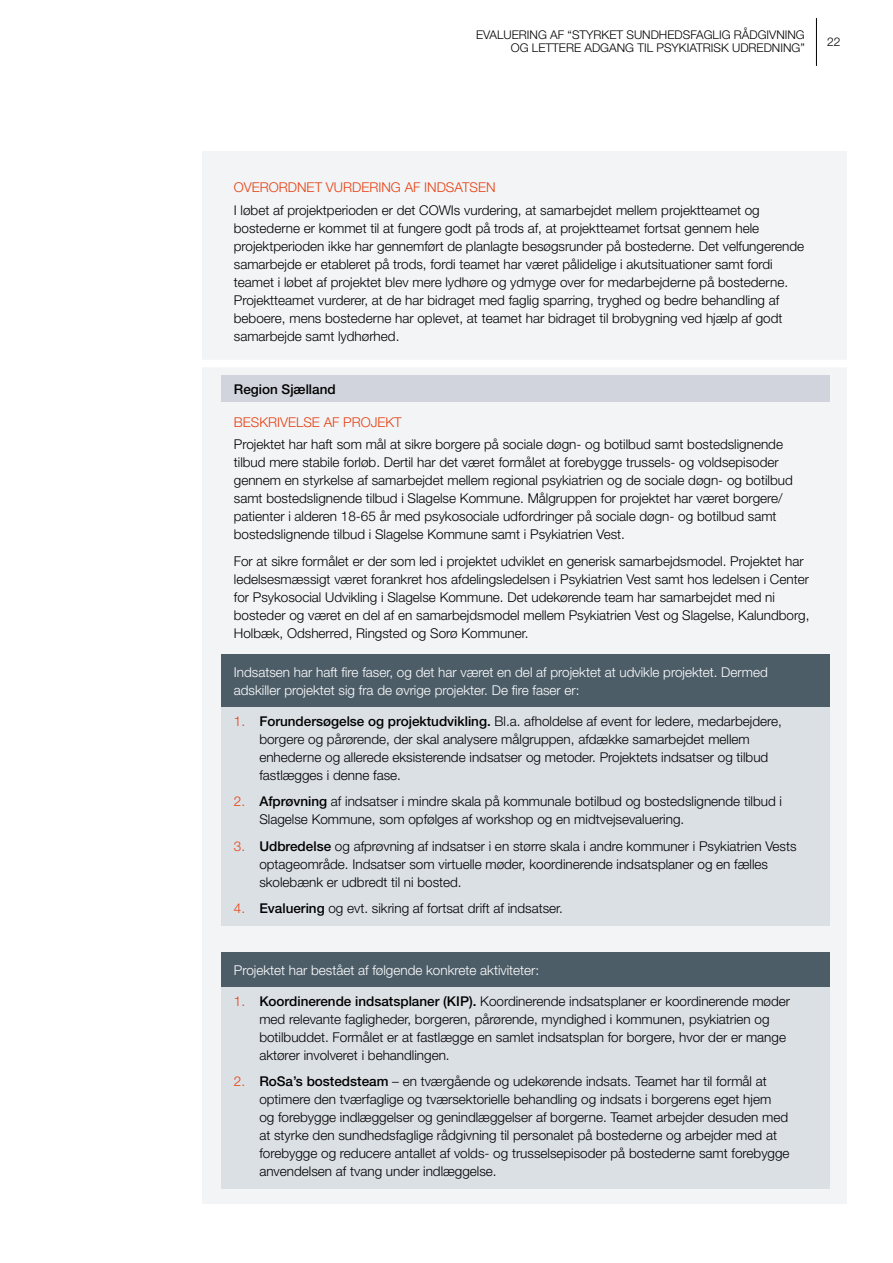
<style>
.page{position:relative;width:893px;height:1263px;background:#fff}
.page>*{position:absolute;margin:0;border:0;box-sizing:border-box;transform-origin:0 0}
.t1{font:300 13.5px/18px "Helvetica Neue LT Std";color:#000}
.t2{font:300 13.5px/18px "Helvetica Neue LT Std";color:#fff}
.t3{font:300 13.5px "Helvetica Neue LT Std";color:#e74011}
.t4{font:500 13.5px "Helvetica Neue LT Std";color:#000}
.t5{font:300 12px/13.5px "Helvetica Neue LT Std";color:#000;text-align:right}
.s1{color:#e74011}
.s2{font-weight:500}
</style>
<div class="page">
<hr style="left:816px;top:18px;width:1px;height:48px;background:#000">
<div style="left:202px;top:151px;width:644px;height:1052px;background:#f2f4f6"></div>
<div style="left:221px;top:376px;width:608px;height:26px;background:#d1d4dc"></div>
<div style="left:221px;top:655px;width:608px;height:61px;background:#4d5d68"></div>
<div style="left:221px;top:708px;width:608px;height:84px;background:#dbe0e5"></div>
<div style="left:221px;top:788px;width:608px;height:49px;background:#dbe0e5"></div>
<div style="left:221px;top:833px;width:608px;height:66px;background:#dbe0e5"></div>
<div style="left:221px;top:895px;width:608px;height:31px;background:#dbe0e5"></div>
<div style="left:221px;top:952px;width:608px;height:44px;background:#4d5d68"></div>
<div style="left:221px;top:987px;width:608px;height:85px;background:#dbe0e5"></div>
<div style="left:221px;top:1068px;width:608px;height:120px;background:#dbe0e5"></div>
<div style="left:162px;top:360px;width:727px;height:7px;background:#fff"></div>
<p class="t5" style="left:476px;top:28px;width:330px">EVALUERING AF “STYRKET SUNDHEDSFAGLIG RÅDGIVNING<br>OG LETTERE ADGANG TIL PSYKIATRISK UDREDNING”</p>
<p class="t5" style="left:827px;top:35px;width:15px">22</p>
<p class="t3" style="left:234px;top:179px;width:263px">OVERORDNET VURDERING AF INDSATSEN</p>
<p class="t1" style="left:234px;top:201px;width:572px">I løbet af projektperioden er det COWIs vurdering, at samarbejdet mellem projektteamet og bostederne er kommet til at fungere godt på trods af, at projektteamet fortsat gennem hele projektperioden ikke har gennemført de planlagte besøgsrunder på bostederne. Det velfungerende samarbejde er etableret på trods, fordi teamet har været pålidelige i akutsituationer samt fordi teamet i løbet af projektet blev mere lydhøre og ydmyge over for medarbejderne på bostederne.<br>Projektteamet vurderer, at de har bidraget med faglig sparring, tryghed og bedre behandling af beboere, mens bostederne har oplevet, at teamet har bidraget til brobygning ved hjælp af godt samarbejde samt lydhørhed.</p>
<p class="t4" style="left:234px;top:381px;width:103px">Region Sjælland</p>
<p class="t3" style="left:234px;top:414px;width:169px">BESKRIVELSE AF PROJEKT</p>
<p class="t1" style="left:234px;top:435px;width:560px">Projektet har haft som mål at sikre borgere på sociale døgn- og botilbud samt bostedslignende tilbud mere stabile forløb. Dertil har det været formålet at forebygge trussels- og voldsepisoder gennem en styrkelse af samarbejdet mellem regional psykiatrien og de sociale døgn- og botilbud samt bostedslignende tilbud i Slagelse Kommune. Målgruppen for projektet har været borgere/ patienter i alderen 18-65 år med psykosociale udfordringer på sociale døgn- og botilbud samt bostedslignende tilbud i Slagelse Kommune samt i Psykiatrien Vest.</p>
<p class="t1" style="left:234px;top:552px;width:577px">For at sikre formålet er der som led i projektet udviklet en generisk samarbejdsmodel. Projektet har ledelsesmæssigt været forankret hos afdelingsledelsen i Psykiatrien Vest samt hos ledelsen i Center for Psykosocial Udvikling i Slagelse Kommune. Det udekørende team har samarbejdet med ni bosteder og været en del af en samarbejdsmodel mellem Psykiatrien Vest og Slagelse, Kalundborg, Holbæk, Odsherred, Ringsted og Sorø Kommuner.</p>
<p class="t2" style="left:234px;top:663px;width:535px">Indsatsen har haft fire faser, og det har været en del af projektet at udvikle projektet. Dermed adskiller projektet sig fra de øvrige projekter. De fire faser er:</p>
<p class="t1" style="left:259px;top:712px;width:524px;text-indent:-26px"><span class="s1">1.</span> <span class="s2">Forundersøgelse og projektudvikling.</span> Bl.a. afholdelse af event for ledere, medarbejdere, borgere og pårørende, der skal analysere målgruppen, afdække samarbejdet mellem enhederne og allerede eksisterende indsatser og metoder. Projektets indsatser og tilbud fastlægges i denne fase.</p>
<p class="t1" style="left:259px;top:792px;width:524px;text-indent:-26px"><span class="s1">2.</span> <span class="s2">Afprøvning</span> af indsatser i mindre skala på kommunale botilbud og bostedslignende tilbud i<br>Slagelse Kommune, som opfølges af workshop og en midtvejsevaluering.</p>
<p class="t1" style="left:259px;top:837px;width:539px;text-indent:-26px"><span class="s1">3.</span> <span class="s2">Udbredelse</span> og afprøvning af indsatser i en større skala i andre kommuner i Psykiatrien Vests optageområde. Indsatser som virtuelle møder, koordinerende indsatsplaner og en fælles skolebænk er udbredt til ni bosted.</p>
<p class="t1" style="left:234px;top:899px;width:331px"><span class="s1">4.</span> <span class="s2">Evaluering</span> og evt. sikring af fortsat drift af indsatser.</p>
<p class="t2" style="left:234px;top:961px;width:307px">Projektet har bestået af følgende konkrete aktiviteter:</p>
<p class="t1" style="left:259px;top:991px;width:532px;text-indent:-26px"><span class="s1">1.</span> <span class="s2">Koordinerende indsatsplaner (KIP).</span> Koordinerende indsatsplaner er koordinerende møder med relevante fagligheder, borgeren, pårørende, myndighed i kommunen, psykiatrien og botilbuddet. Formålet er at fastlægge en samlet indsatsplan for borgere, hvor der er mange aktører involveret i behandlingen.</p>
<p class="t1" style="left:259px;top:1072px;width:532px;text-indent:-26px"><span class="s1">2.</span> <span class="s2">RoSa’s bostedsteam</span> – en tværgående og udekørende indsats. Teamet har til formål at optimere den tværfaglige og tværsektorielle behandling og indsats i borgerens eget hjem og forebygge indlæggelser og genindlæggelser af borgerne. Teamet arbejder desuden med at styrke den sundhedsfaglige rådgivning til personalet på bostederne og arbejder med at forebygge og reducere antallet af volds- og trusselsepisoder på bostederne samt forebygge anvendelsen af tvang under indlæggelse.</p>
</div>
